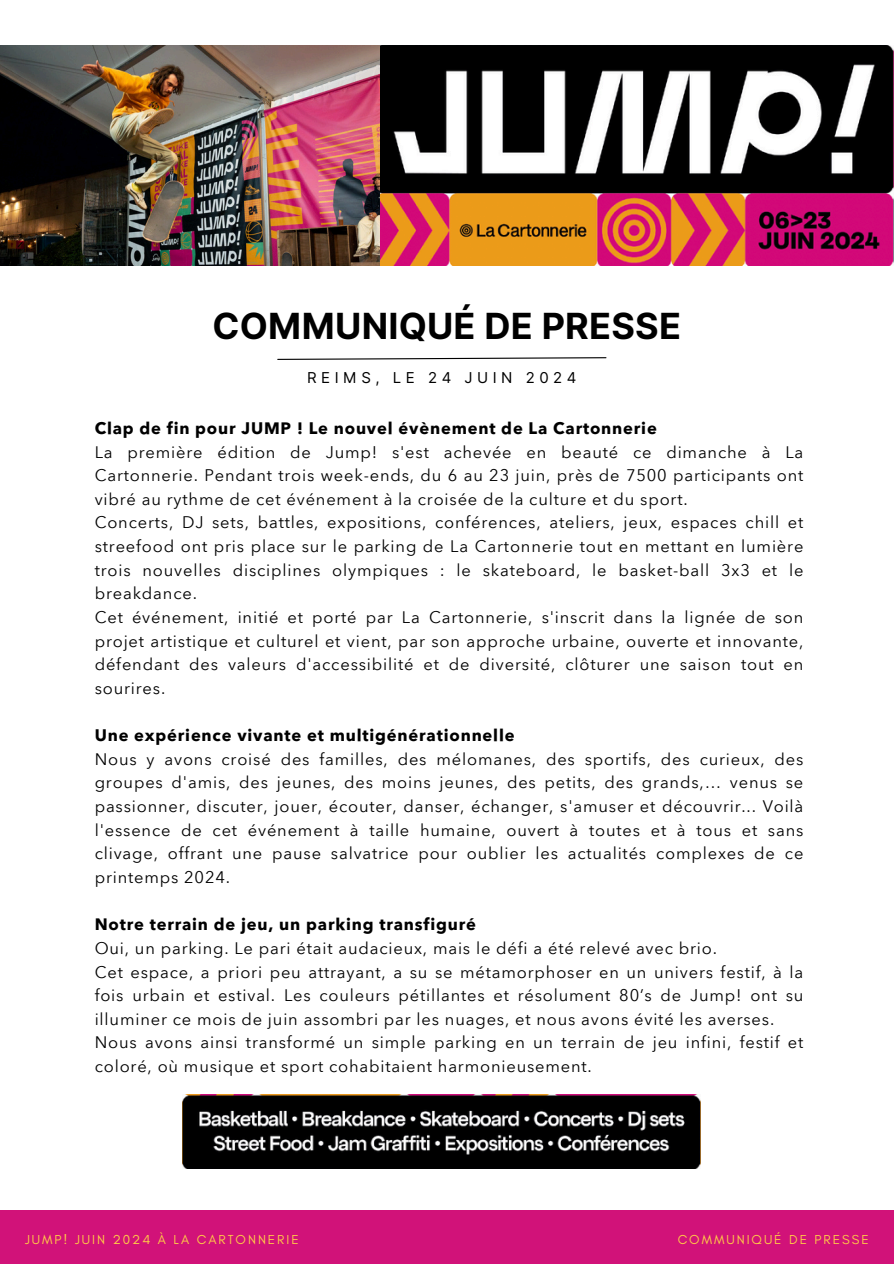
<style>
.page{position:relative;width:894px;height:1264px;background:#fff}
.page>*{position:absolute;margin:0;border:0;box-sizing:border-box;transform-origin:0 0}
.t1{font:700 36px "Inter";letter-spacing:.005em;color:#000}
.t2{font:16.5px/23.7px "Avenir Next Arabic";letter-spacing:.05em;color:#000}
.t3{font:15px "Inter";letter-spacing:.3em;color:#000}
.t4{font:13.2px "Glacial Indifference";letter-spacing:.15em;color:#ffcc46}
.s1{font-weight:700}
</style>
<div class="page">
<img style="left:379px;top:45px;width:513px;height:221px">
<svg style="left:277px;top:357px;width:330px;height:3px"></svg>
<div style="left:0;top:1210px;width:893px;height:53px;background:#d11279"></div>
<img style="left:0;top:45px;width:379px;height:221px">
<img style="left:183px;top:1094px;width:517px;height:74px">
<h3 class="t1" style="left:212px;top:304px;width:470px">COMMUNIQUÉ DE PRESSE</h3>
<h3 class="t3" style="left:307px;top:368px;width:271px">REIMS, LE 24 JUIN 2024</h3>
<p class="t2" style="left:95px;top:416px;width:710px"><span class="s1">Clap de fin pour JUMP ! Le nouvel évènement de La Cartonnerie<br></span>La première édition de Jump! s'est achevée en beauté ce dimanche à La Cartonnerie. Pendant trois week-ends, du 6 au 23 juin, près de 7500 participants ont vibré au rythme de cet événement à la croisée de la culture et du sport.<br>Concerts, DJ sets, battles, expositions, conférences, ateliers, jeux, espaces chill et streefood ont pris place sur le parking de La Cartonnerie tout en mettant en lumière trois nouvelles disciplines olympiques : le skateboard, le basket-ball 3x3 et le breakdance.<br>Cet événement, initié et porté par La Cartonnerie, s'inscrit dans la lignée de son projet artistique et culturel et vient, par son approche urbaine, ouverte et innovante, défendant des valeurs d'accessibilité et de diversité, clôturer une saison tout en sourires.</p>
<h1 class="t2" style="left:95px;top:723px;width:710px"><span class="s1">Une expérience vivante et multigénérationnelle<br></span>Nous y avons croisé des familles, des mélomanes, des sportifs, des curieux, des groupes d'amis, des jeunes, des moins jeunes, des petits, des grands,… venus se passionner, discuter, jouer, écouter, danser, échanger, s'amuser et découvrir... Voilà l'essence de cet événement à taille humaine, ouvert à toutes et à tous et sans clivage, offrant une pause salvatrice pour oublier les actualités complexes de ce printemps 2024.</h1>
<h2 class="t2" style="left:95px;top:912px;width:710px"><span class="s1">Notre terrain de jeu, un parking transfiguré<br></span>Oui, un parking. Le pari était audacieux, mais le défi a été relevé avec brio.<br>Cet espace, a priori peu attrayant, a su se métamorphoser en un univers festif, à la fois urbain et estival. Les couleurs pétillantes et résolument 80’s de Jump! ont su illuminer ce mois de juin assombri par les nuages, et nous avons évité les averses.<br>Nous avons ainsi transformé un simple parking en un terrain de jeu infini, festif et coloré, où musique et sport cohabitaient harmonieusement.</h2>
<p class="t4" style="left:25px;top:1231px;width:275px">JUMP! JUIN 2024 À LA CARTONNERIE</p>
<h3 class="t4" style="left:677px;top:1231px;width:192px">COMMUNIQUÉ DE PRESSE</h3>
</div>
